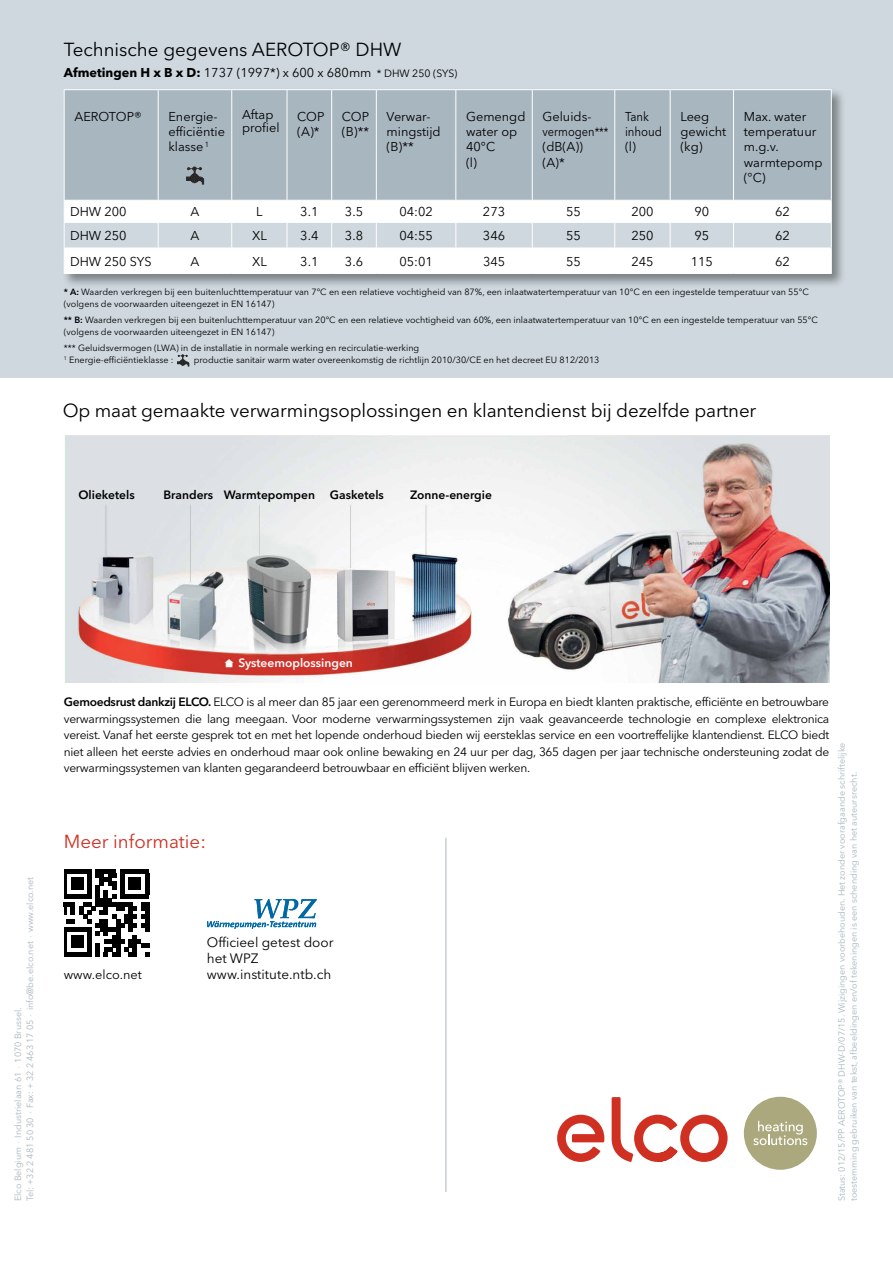
<style>
.page{position:relative;width:893px;height:1263px;background:#fff}
.page>*{position:absolute;margin:0;border:0;box-sizing:border-box;transform-origin:0 0}
.t1{font:18.75px "Avenir Next LT Pro";letter-spacing:-.005em;color:#000}
.t2{font:18.75px "Avenir Next LT Pro";color:#cf3022}
.t3{font:13.5px/16.2px "Avenir Next LT Pro";color:#000}
.t4{font:12.75px/15.3px "Avenir Next LT Pro";color:#000}
.t5{font:12.75px/15.3px "Avenir Next LT Pro";color:#000;scale:.9 1}
.t6{font:12px/16.5px "Avenir Next LT Pro";letter-spacing:-.025em;color:#000;text-align:justify}
.t7{font:600 12px "Avenir Next LT Pro";color:#000}
.t8{font:600 12px "Avenir Next LT Pro";color:#fff}
.t9{font:9px/12px "Avenir Next LT Pro";color:#000}
.t10{font:9px/12px "Avenir Next LT Pro";color:#a8b6bf}
.s1{font-weight:700}
.s2{font-size:10.5px}
.s3{font-size:12px}
.s4{font-weight:600}
.s5{font-family:"Consolas"}
</style>
<div class="page">
<img style="left:65px;top:436px;width:764px;height:246px">
<div style="left:744px;top:1097px;width:73px;height:73px;background:#aca87e;border-radius:50%"></div>
<svg style="left:753px;top:1121px;width:54px;height:24px"></svg>
<svg style="left:557px;top:1097px;width:171px;height:65px"></svg>
<div style="left:0;top:0;width:893px;height:377px;background:#ced8de"></div>
<svg style="left:64px;top:873px;width:85px;height:83px"></svg>
<hr style="left:64px;top:869px;width:27px;height:4px;background:#000">
<hr style="left:96px;top:869px;width:20px;height:4px;background:#000">
<hr style="left:120px;top:869px;width:29px;height:4px;background:#000">
<svg style="left:207px;top:899px;width:110px;height:30px"></svg>
<hr style="left:446px;top:838px;width:1px;height:354px;background:#a8b6bf">
<div style="left:62px;top:87px;width:784px;height:201px;background:#000;opacity:.4"></div>
<div style="left:65px;top:90px;width:766px;height:110px;background:#a8b6bf"></div>
<hr style="left:64px;top:89px;width:94px;height:1px;background:#fff">
<hr style="left:64px;top:90px;width:1px;height:110px;background:#fff">
<hr style="left:158px;top:89px;width:74px;height:1px;background:#fff">
<hr style="left:158px;top:90px;width:1px;height:110px;background:#fff">
<hr style="left:232px;top:89px;width:55px;height:1px;background:#fff">
<hr style="left:231px;top:90px;width:1px;height:110px;background:#fff">
<hr style="left:287px;top:89px;width:45px;height:1px;background:#fff">
<hr style="left:287px;top:90px;width:1px;height:110px;background:#fff">
<hr style="left:332px;top:89px;width:44px;height:1px;background:#fff">
<hr style="left:331px;top:90px;width:1px;height:110px;background:#fff">
<hr style="left:376px;top:89px;width:80px;height:1px;background:#fff">
<hr style="left:376px;top:90px;width:1px;height:110px;background:#fff">
<hr style="left:456px;top:89px;width:76px;height:1px;background:#fff">
<hr style="left:455px;top:90px;width:1px;height:110px;background:#fff">
<hr style="left:532px;top:89px;width:83px;height:1px;background:#fff">
<hr style="left:532px;top:90px;width:1px;height:110px;background:#fff">
<hr style="left:615px;top:89px;width:55px;height:1px;background:#fff">
<hr style="left:614px;top:90px;width:1px;height:110px;background:#fff">
<hr style="left:670px;top:89px;width:63px;height:1px;background:#fff">
<hr style="left:670px;top:90px;width:1px;height:110px;background:#fff">
<hr style="left:733px;top:89px;width:99px;height:1px;background:#fff">
<hr style="left:733px;top:90px;width:1px;height:110px;background:#fff">
<hr style="left:831px;top:90px;width:1px;height:110px;background:#fff">
<hr style="left:64px;top:200px;width:94px;height:1px;background:#fff">
<hr style="left:158px;top:200px;width:74px;height:1px;background:#fff">
<hr style="left:232px;top:200px;width:55px;height:1px;background:#fff">
<hr style="left:287px;top:200px;width:45px;height:1px;background:#fff">
<hr style="left:332px;top:200px;width:44px;height:1px;background:#fff">
<hr style="left:376px;top:200px;width:80px;height:1px;background:#fff">
<hr style="left:456px;top:200px;width:76px;height:1px;background:#fff">
<hr style="left:532px;top:200px;width:83px;height:1px;background:#fff">
<hr style="left:615px;top:200px;width:55px;height:1px;background:#fff">
<hr style="left:670px;top:200px;width:63px;height:1px;background:#fff">
<hr style="left:733px;top:200px;width:99px;height:1px;background:#fff">
<svg style="left:64px;top:201px;width:768px;height:72px"></svg>
<hr style="left:64px;top:273px;width:94px;height:1px;background:#fff">
<hr style="left:158px;top:273px;width:74px;height:1px;background:#fff">
<hr style="left:232px;top:273px;width:55px;height:1px;background:#fff">
<hr style="left:287px;top:273px;width:45px;height:1px;background:#fff">
<hr style="left:332px;top:273px;width:44px;height:1px;background:#fff">
<hr style="left:376px;top:273px;width:80px;height:1px;background:#fff">
<hr style="left:456px;top:273px;width:76px;height:1px;background:#fff">
<hr style="left:532px;top:273px;width:83px;height:1px;background:#fff">
<hr style="left:615px;top:273px;width:55px;height:1px;background:#fff">
<hr style="left:670px;top:273px;width:63px;height:1px;background:#fff">
<hr style="left:733px;top:273px;width:99px;height:1px;background:#fff">
<img style="left:186px;top:166px;width:18px;height:19px">
<svg style="left:177px;top:354px;width:12px;height:13px"></svg>
<h1 class="t1" style="left:64px;top:38px;width:339px">Technische gegevens AEROTOP® DHW</h1>
<h3 class="t4" style="left:64px;top:65px;width:395px"><span class="s1">Afmetingen H x B x D:</span> 1737 (1997*) x 600 x 680mm <span class="s2">* DHW 250 (SYS)</span></h3>
<h3 class="t4" style="left:74px;top:109px;width:69px">AEROTOP®</h3>
<h3 class="t4" style="left:168px;top:109px;width:58px">Energie&shy;efficiëntie klasse <sup>1</sup></h3>
<h3 class="t4" style="left:242px;top:108px;width:39px;line-height:13.5px">Aftap profiel</h3>
<h3 class="t4" style="left:297px;top:109px;width:29px">COP (A)*</h3>
<h3 class="t4" style="left:342px;top:109px;width:29px">COP (B)**</h3>
<h3 class="t4" style="left:387px;top:109px;width:56px">Verwar&shy;mingstijd (B)**</h3>
<h3 class="t4" style="left:466px;top:109px;width:61px">Gemengd water op<br>40°C<br>(l)</h3>
<h3 class="t4" style="left:542px;top:109px;width:68px">Geluids&shy;vermogen<span class="s3">*** </span>(dB(A))<br>(A)*</h3>
<h3 class="t5" style="left:625px;top:109px;width:43px">Tank inhoud (l)</h3>
<h3 class="t4" style="left:680px;top:109px;width:47px">Leeg gewicht (kg)</h3>
<h3 class="t4" style="left:744px;top:109px;width:80px">Max. water temperatuur m.g.v. warmtepomp (°C)</h3>
<h3 class="t4" style="left:70px;top:204px;width:58px">DHW 200</h3>
<h3 class="t4" style="left:191px;top:204px;width:10px">A</h3>
<h3 class="t4" style="left:256px;top:204px;width:8px">L</h3>
<h3 class="t4" style="left:300px;top:204px;width:20px">3.1</h3>
<h3 class="t4" style="left:345px;top:204px;width:20px">3.5</h3>
<h3 class="t4" style="left:399px;top:204px;width:35px">04:02</h3>
<h3 class="t4" style="left:483px;top:204px;width:24px">273</h3>
<h3 class="t4" style="left:566px;top:204px;width:16px">55</h3>
<h3 class="t4" style="left:631px;top:204px;width:24px">200</h3>
<h3 class="t4" style="left:694px;top:204px;width:16px">90</h3>
<h3 class="t4" style="left:775px;top:204px;width:16px">62</h3>
<h3 class="t4" style="left:70px;top:228px;width:58px">DHW 250</h3>
<h3 class="t4" style="left:191px;top:228px;width:10px">A</h3>
<h3 class="t4" style="left:252px;top:228px;width:16px">XL</h3>
<h3 class="t4" style="left:300px;top:228px;width:20px">3.4</h3>
<h3 class="t4" style="left:345px;top:228px;width:20px">3.8</h3>
<h3 class="t4" style="left:399px;top:228px;width:35px">04:55</h3>
<h3 class="t4" style="left:483px;top:228px;width:24px">346</h3>
<h3 class="t4" style="left:566px;top:228px;width:16px">55</h3>
<h3 class="t4" style="left:631px;top:228px;width:24px">250</h3>
<h3 class="t4" style="left:694px;top:228px;width:16px">95</h3>
<h3 class="t4" style="left:775px;top:228px;width:16px">62</h3>
<h3 class="t4" style="left:70px;top:253px;width:83px">DHW 250 SYS</h3>
<h3 class="t4" style="left:191px;top:253px;width:10px">A</h3>
<h3 class="t4" style="left:252px;top:253px;width:16px">XL</h3>
<h3 class="t4" style="left:300px;top:253px;width:20px">3.1</h3>
<h3 class="t4" style="left:345px;top:253px;width:20px">3.6</h3>
<h3 class="t4" style="left:399px;top:253px;width:35px">05:01</h3>
<h3 class="t4" style="left:483px;top:253px;width:24px">345</h3>
<h3 class="t4" style="left:566px;top:253px;width:16px">55</h3>
<h3 class="t4" style="left:631px;top:253px;width:24px">245</h3>
<h3 class="t4" style="left:691px;top:253px;width:24px">115</h3>
<h3 class="t4" style="left:775px;top:253px;width:16px">62</h3>
<p class="t9" style="left:64px;top:285px;width:746px"><span class="s4">* A:</span> Waarden verkregen bij een buitenluchttemperatuur van 7°C en een relatieve vochtigheid van 87%, een inlaatwatertemperatuur van 10°C en een ingestelde temperatuur van 55°C (volgens de voorwaarden uiteengezet in EN 16147)</p>
<p class="t9" style="left:64px;top:314px;width:756px"><span class="s4">** B:</span> Waarden verkregen bij een buitenluchttemperatuur van 20°C en een relatieve vochtigheid van 60%, een inlaatwatertemperatuur van 10°C en een ingestelde temperatuur van 55°C (volgens de voorwaarden uiteengezet in EN 16147)</p>
<p class="t9" style="left:64px;top:342px;width:357px">*** Geluidsvermogen (LWA) in de installatie in normale werking en recirculatie-werking<br><sup>1</sup> Energie-efficiëntieklasse :</p>
<p class="t9" style="left:194px;top:354px;width:407px">productie sanitair warm water overeenkomstig de richtlijn 2010/30/CE en het decreet EU 812/2013</p>
<h1 class="t1" style="left:63px;top:399px;width:695px">Op maat gemaakte verwarmingsoplossingen en klantendienst bij dezelfde partner</h1>
<h3 class="t7" style="left:78px;top:488px;width:58px">Olieketels</h3>
<h3 class="t7" style="left:163px;top:488px;width:153px">Branders Warmtepompen</h3>
<h3 class="t7" style="left:330px;top:488px;width:55px">Gasketels</h3>
<h3 class="t7" style="left:410px;top:488px;width:83px">Zonne-energie</h3>
<p class="t10" style="left:12px;top:1201px;width:326px;rotate:-90deg">Elco Belgium <span class="s5">ˑ</span> Industrielaan 61 <span class="s5">ˑ</span> 1070 Brussel.<br>Tel: +32 2 481 50 30 <span class="s5">ˑ</span> Fax: + 32 2 463 17 05 <span class="s5">ˑ</span> info@be.elco.net <span class="s5">ˑ</span> www.elco.net</p>
<h3 class="t8" style="left:238px;top:656px;width:116px">Systeemoplossingen</h3>
<p class="t6" style="left:64px;top:694px;width:767px"><span class="s4">Gemoedsrust dankzij ELCO.</span> ELCO is al meer dan 85 jaar een gerenommeerd merk in Europa en biedt klanten praktische, efficiënte en betrouwbare verwarmingssystemen die lang meegaan. Voor moderne verwarmingssystemen zijn vaak geavanceerde technologie en complexe elektronica vereist. Vanaf het eerste gesprek tot en met het lopende onderhoud bieden wij eersteklas service en een voortreffelijke klantendienst. ELCO biedt niet alleen het eerste advies en onderhoud maar ook online bewaking en 24 uur per dag, 365 dagen per jaar technische ondersteuning zodat de verwarmingssystemen van klanten gegarandeerd betrouwbaar en efficiënt blijven werken.</p>
<h1 class="t2" style="left:64px;top:830px;width:144px">Meer informatie:</h1>
<h2 class="t3" style="left:207px;top:934px;width:128px">Officieel getest door het WPZ</h2>
<h3 class="t4" style="left:64px;top:967px;width:79px">www.elco.net</h3>
<h2 class="t3" style="left:207px;top:967px;width:126px">www.institute.ntb.ch</h2>
<p class="t10" style="left:836px;top:1201px;width:460px;rotate:-90deg">Status: 012/15/PP AEROTOP® DHW-D/07/15. Wijzigingen voorbehouden. Het zonder voorafgaande schriftelijke toestemming gebruiken van tekst, afbeeldingen en/of tekeningen is een schending van het auteursrecht.</p>
</div>
